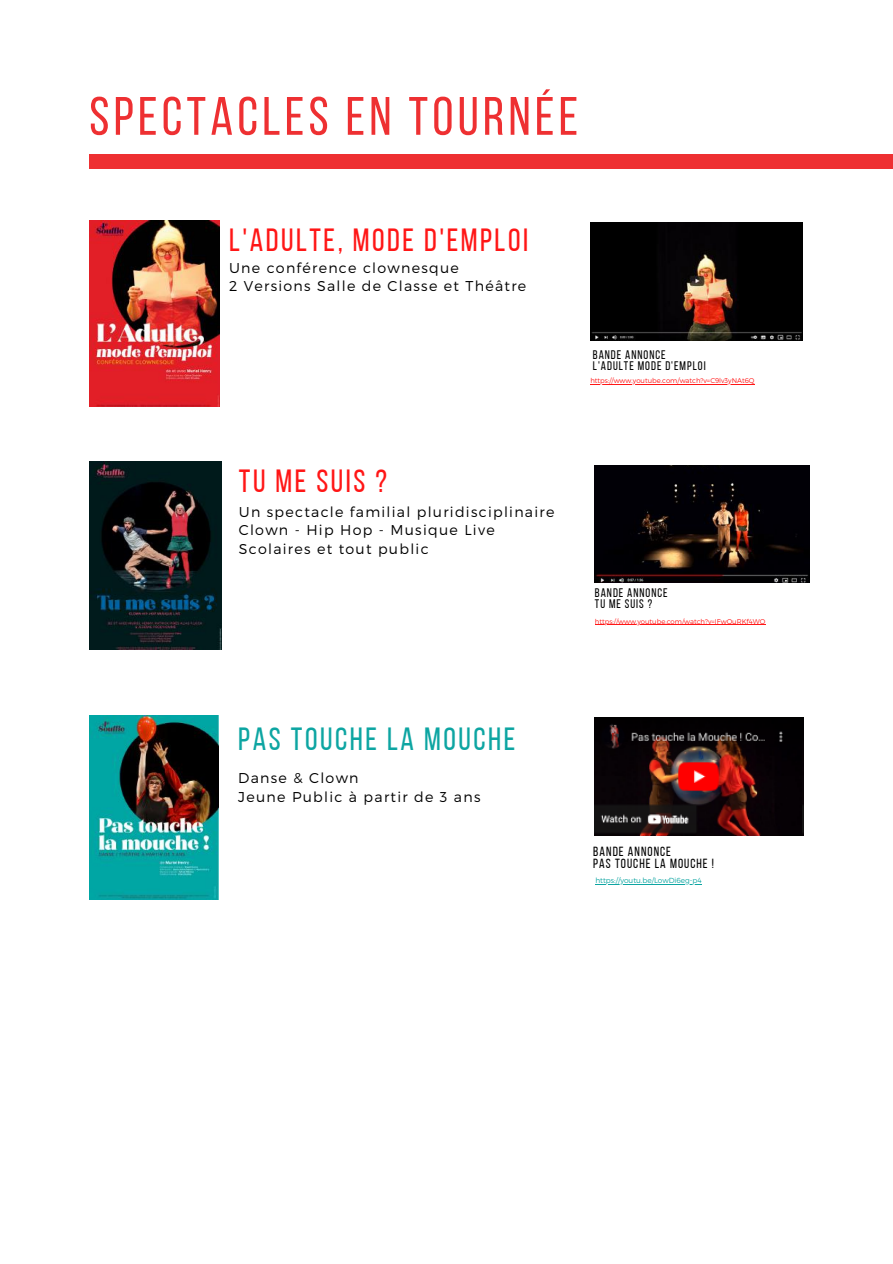
<style>
.page{position:relative;width:893px;height:1264px;background:#fff}
.page>*{position:absolute;margin:0;border:0;box-sizing:border-box;transform-origin:0 0}
.t1{font:54px "Bebas Neue";letter-spacing:.08em;color:#ee3032}
.t2{font:31.95px "Bebas Neue";letter-spacing:.08em;color:#ff1616}
.t3{font:31.95px "Bebas Neue";letter-spacing:.08em;color:#0da5a2}
.t4{font:300 14.25px/18.6px "Montserrat";letter-spacing:.09em;color:#000}
.t5{font:13.2px/12.1px "Bebas Neue";letter-spacing:.08em;color:#000}
.t6{font:12.45px/11.4px "Bebas Neue";letter-spacing:.08em;color:#000}
.t7{font:300 7.35px "Montserrat";color:#0da5a2}
.t8{font:300 6.9px "Montserrat";color:#ff1616}
</style>
<div class="page">
<div style="left:89px;top:154px;width:803px;height:15px;background:#ee3032"></div>
<img style="left:90px;top:715px;width:128px;height:184px">
<img style="left:90px;top:461px;width:131px;height:188px">
<img style="left:90px;top:221px;width:129px;height:185px">
<hr style="left:595px;top:884px;width:106px;height:1px;background:#0da5a2">
<img style="left:594px;top:717px;width:209px;height:118px">
<img style="left:595px;top:465px;width:214px;height:117px">
<img style="left:590px;top:222px;width:212px;height:118px">
<hr style="left:590px;top:384px;width:164px;height:1px;background:#ff1616">
<hr style="left:595px;top:624px;width:170px;height:1px;background:#ff1616">
<h1 class="t1" style="left:89px;top:94px;width:490px">SPECTACLES EN TOURNÉE</h1>
<h2 class="t2" style="left:229px;top:227px;width:300px">L'ADULTE, MODE D'EMPLOI</h2>
<p class="t4" style="left:229px;top:257px;width:299px">Une conférence clownesque<br>2 Versions Salle de Classe et Théâtre</p>
<h2 class="t2" style="left:239px;top:468px;width:150px">TU ME SUIS ?</h2>
<p class="t4" style="left:239px;top:501px;width:317px">Un spectacle familial pluridisciplinaire<br>Clown - Hip Hop - Musique Live<br>Scolaires et tout public</p>
<p class="t6" style="left:592px;top:350px;width:114px">BANDE ANNONCE<br>L'ADULTE MODE D'EMPLOI</p>
<p class="t8" style="left:590px;top:376px;width:166px">https://www.youtube.com/watch?v=C9lv3yNAt6Q</p>
<p class="t6" style="left:595px;top:588px;width:74px">BANDE ANNONCE<br>TU ME SUIS ?</p>
<p class="t8" style="left:595px;top:616px;width:172px">https://www.youtube.com/watch?v=IFwOuRKf4WQ</p>
<h2 class="t3" style="left:238px;top:725px;width:278px">PAS TOUCHE LA MOUCHE</h2>
<p class="t4" style="left:238px;top:768px;width:244px">Danse &amp; Clown<br>Jeune Public à partir de 3 ans</p>
<p class="t5" style="left:593px;top:846px;width:122px">BANDE ANNONCE<br>PAS TOUCHE LA MOUCHE !</p>
<p class="t7" style="left:595px;top:876px;width:108px">https://youtu.be/LowDi6eg-p4</p>
</div>
